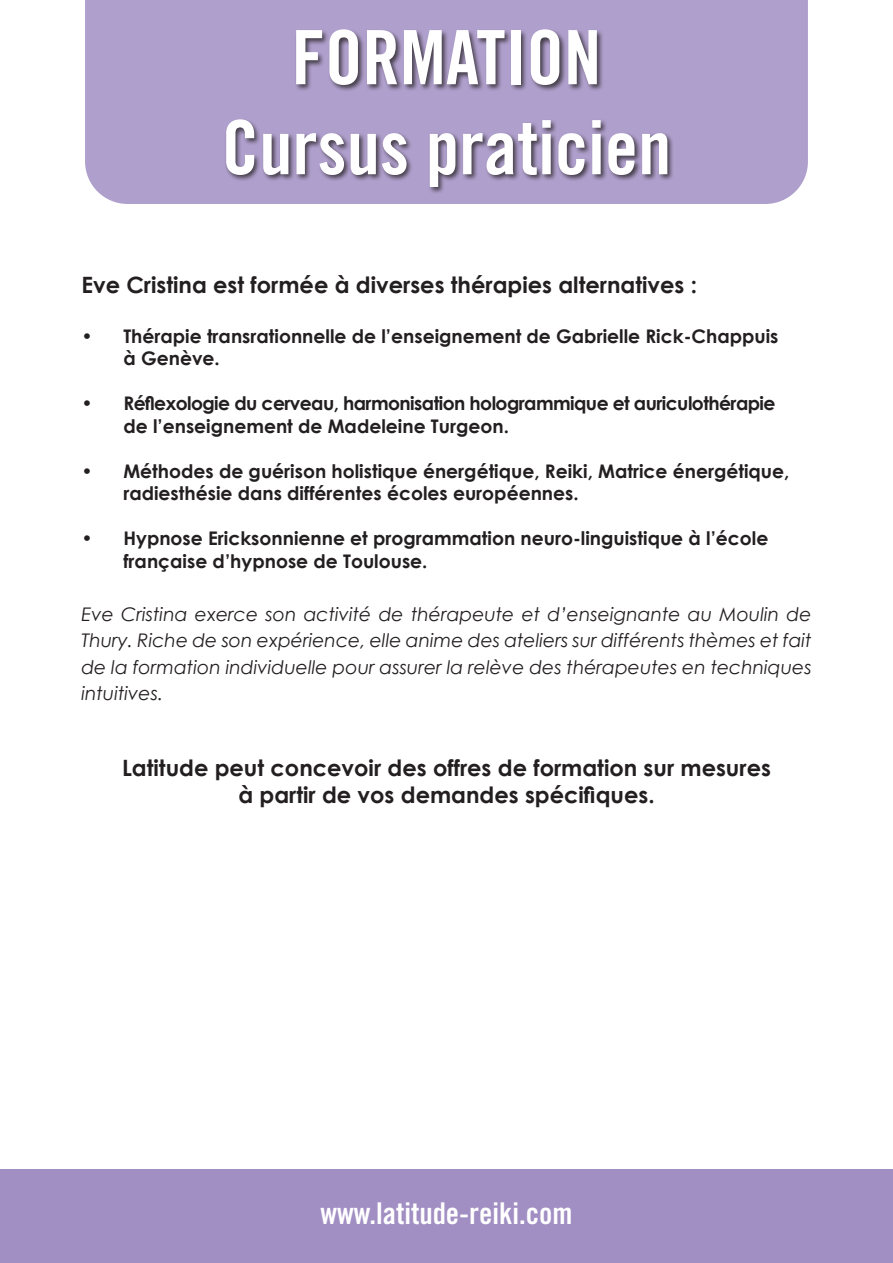
<style>
.page{position:relative;width:893px;height:1263px;background:#fff}
.page>*{position:absolute;margin:0;border:0;box-sizing:border-box;transform-origin:0 0}
.t1{font:75px/90px "Trade Gothic Bold Cond Twenty";color:#fff;text-align:center}
.t2{font:30px "Trade Gothic Bold Cond Twenty";color:#fff}
.t3{font:700 22.5px/27px "Century Gothic";color:#231f20;text-align:center}
.t4{font:700 18.75px/22.5px "Century Gothic";color:#231f20}
.t5{font:italic 18.75px/26.2px "Century Gothic";color:#231f20;text-align:justify}
.t6{font:700 18.75px/22.5px "Century Gothic";letter-spacing:-.03em;color:#231f20}
</style>
<div class="page">
<div style="left:85px;top:0;width:723px;height:204px;background:#af9fcc"></div>
<div style="left:224px;top:29px;width:450px;height:165px;background:#231f20;opacity:.75"></div>
<div style="left:0;top:1169px;width:893px;height:94px;background:#a18ec3"></div>
<h1 class="t1" style="left:222px;top:12px;width:451px">FORMATION<br>Cursus praticien</h1>
<p class="t3" style="left:81px;top:271px;width:617px">Eve Cristina est formée à diverses thérapies alternatives :</p>
<p class="t4" style="left:123px;top:324px;width:657px;text-indent:-42px">• Thérapie transrationnelle de l’enseignement de Gabrielle Rick-Chappuis à Genève.</p>
<p class="t6" style="left:123px;top:392px;width:654px;text-indent:-42px">• Réflexologie du cerveau, harmonisation hologrammique et auriculothérapie de l’enseignement de Madeleine Turgeon.</p>
<p class="t4" style="left:123px;top:459px;width:667px;text-indent:-42px">• Méthodes de guérison holistique énergétique, Reiki, Matrice énergétique, radiesthésie dans différentes écoles européennes.</p>
<p class="t4" style="left:123px;top:527px;width:647px;text-indent:-42px">• Hypnose Ericksonnienne et programmation neuro-linguistique à l’école française d’hypnose de Toulouse.</p>
<p class="t5" style="left:81px;top:601px;width:732px">Eve Cristina exerce son activité de thérapeute et d’enseignante au Moulin de Thury. Riche de son expérience, elle anime des ateliers sur différents thèmes et fait de la formation individuelle pour assurer la relève des thérapeutes en techniques intuitives.</p>
<p class="t3" style="left:122px;top:754px;width:650px">Latitude peut concevoir des offres de formation sur mesures à partir de vos demandes spécifiques.</p>
<h2 class="t2" style="left:320px;top:1195px;width:254px">www.latitude-reiki.com</h2>
</div>
